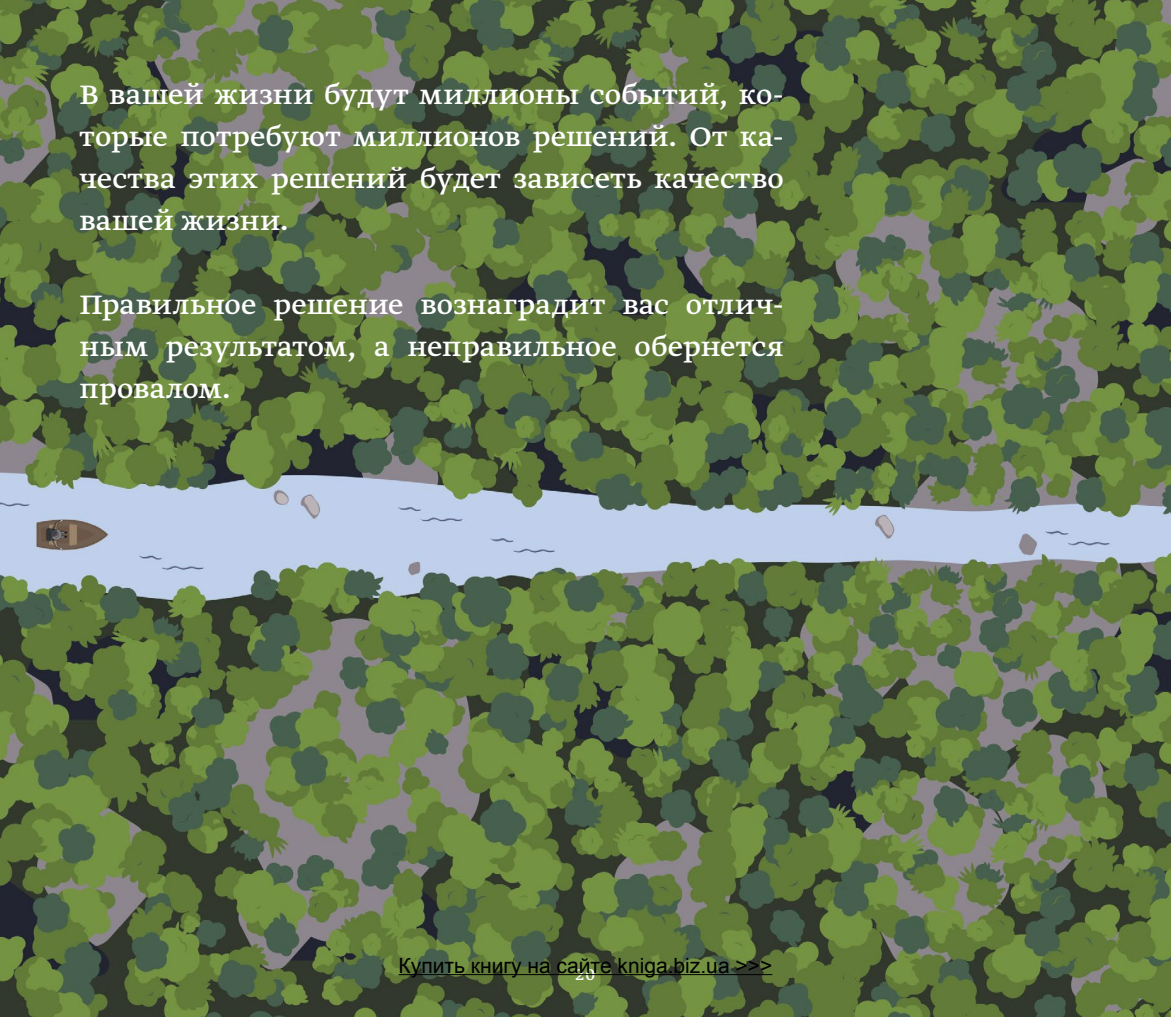
<style>
.page{position:relative;width:1171px;height:1017px;background:#fff}
.page>*{position:absolute;margin:0;border:0;box-sizing:border-box;transform-origin:0 0}
.t1{font:31.5px/42px "Greta Text Pro";letter-spacing:.01em;color:#fff;text-align:justify;scale:1.05 1}
.t2{font:21px "Arial";color:#000}
.t3{font:19.25px "Greta Text Pro";color:#fff}
</style>
<div class="page">
<img style="left:0;top:0;width:1171px;height:1017px">
<hr style="left:399px;top:974px;width:373px;height:1px;background:#000">
<p class="t1" style="left:79px;top:75px;width:672px">В вашей жизни будут миллионы событий, ко&shy;торые потребуют миллионов решений. От ка&shy;чества этих решений будет зависеть качество вашей жизни.</p>
<p class="t1" style="left:79px;top:285px;width:672px">Правильное решение вознаградит вас отлич&shy;ным результатом, а неправильное обернется провалом.</p>
<p class="t2" style="left:399px;top:951px;width:375px">Купить книгу на сайте kniga.biz.ua &gt;&gt;&gt;</p>
<p class="t3" style="left:575px;top:962px;width:21px">20</p>
</div>
